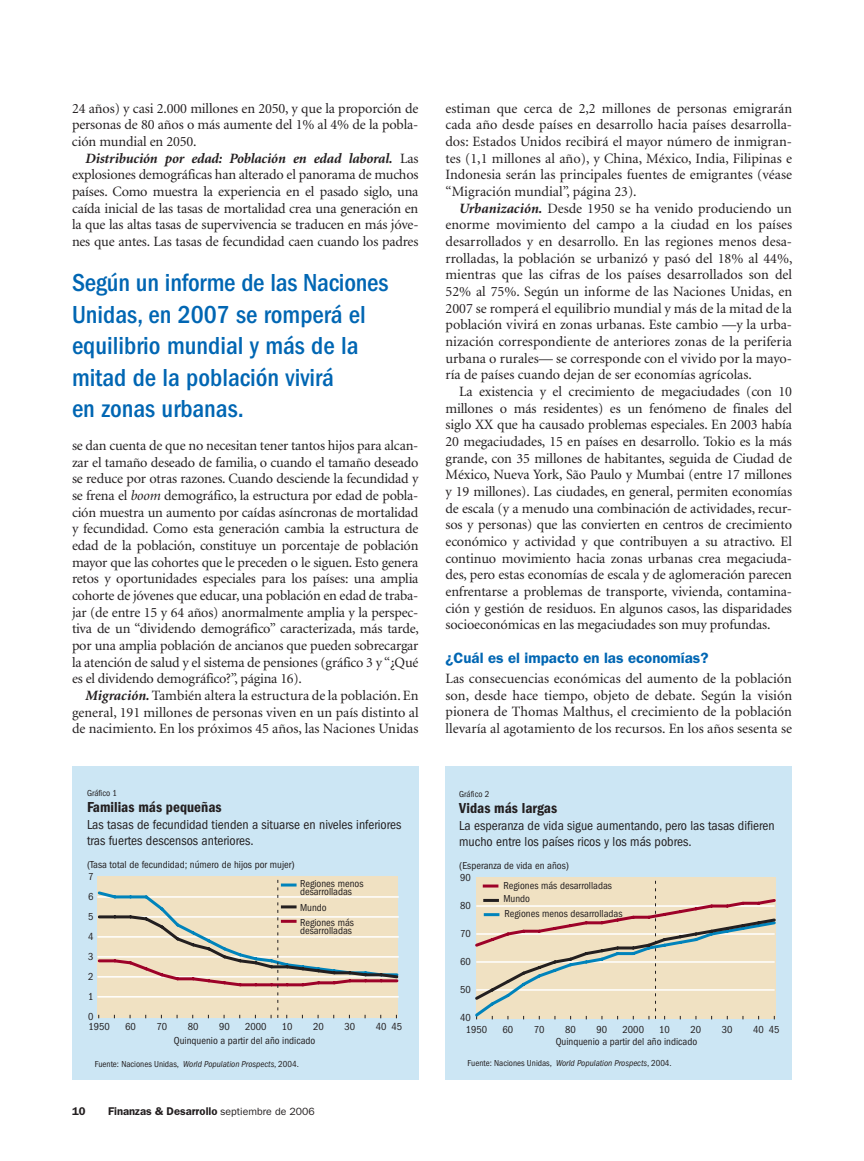
<style>
.page{position:relative;width:864px;height:1161px;background:#fff}
.page>*{position:absolute;margin:0;border:0;box-sizing:border-box;transform-origin:0 0}
.t1{font:500 condensed 25.5px/31.5px "Franklin Gothic";color:#0066b3}
.t2{font:600 condensed 15px "Franklin Gothic";color:#231f20}
.t3{font:600 15px "Franklin Gothic";color:#0066b3}
.t4{font:14.25px/16.6px "Minion";letter-spacing:-.01em;color:#231f20;text-align:justify}
.t5{font:condensed 13.5px/16.5px "Franklin Gothic";color:#231f20}
.t6{font:600 11.25px "Franklin Gothic";color:#231f20}
.t7{font:condensed 10.5px/8.1px "Franklin Gothic";color:#231f20}
.t8{font:condensed 9px "Franklin Gothic";color:#231f20}
.s1{font-weight:700;font-style:italic}
.s2{font-style:italic}
.s3{font-weight:400;font-size:10.5px}
</style>
<div class="page">
<div style="left:72px;top:766px;width:346px;height:314px;background:#cce6f4"></div>
<div style="left:97px;top:876px;width:301px;height:142px;background:#f0e1c2"></div>
<svg style="left:97px;top:880px;width:302px;height:139px"></svg>
<div style="left:446px;top:766px;width:346px;height:314px;background:#cce6f4"></div>
<div style="left:476px;top:878px;width:300px;height:141px;background:#f0e1c2"></div>
<svg style="left:475px;top:881px;width:301px;height:139px"></svg>
<p class="t4" style="left:72px;top:101px;width:348px">24 años) y casi 2.000 millones en 2050, y que la proporción de personas de 80 años o más aumente del 1% al 4% de la pobla&shy;ción mundial en 2050.</p>
<p class="t4" style="left:72px;top:151px;width:348px;text-indent:13px"><span class="s1">Distribución por edad: Población en edad laboral.</span> Las explosiones demográficas han alterado el panorama de muchos países. Como muestra la experiencia en el pasado siglo, una caída inicial de las tasas de mortalidad crea una generación en la que las altas tasas de supervivencia se traducen en más jóve&shy;nes que antes. Las tasas de fecundidad caen cuando los padres</p>
<h1 class="t1" style="left:72px;top:269px;width:318px">Según un informe de las Naciones<br>Unidas, en 2007 se romperá el equilibrio mundial y más de la mitad de la población vivirá<br>en zonas urbanas.</h1>
<p class="t4" style="left:72px;top:438px;width:348px">se dan cuenta de que no necesitan tener tantos hijos para alcan&shy;zar el tamaño deseado de familia, o cuando el tamaño deseado se reduce por otras razones. Cuando desciende la fecundidad y se frena el <span class="s2">boom</span> demográfico, la estructura por edad de pobla&shy;ción muestra un aumento por caídas asíncronas de mortalidad y fecundidad. Como esta generación cambia la estructura de edad de la población, constituye un porcentaje de población mayor que las cohortes que le preceden o le siguen. Esto genera retos y oportunidades especiales para los países: una amplia cohorte de jóvenes que educar, una población en edad de traba&shy;jar (de entre 15 y 64 años) anormalmente amplia y la perspec&shy;tiva de un “dividendo demográfico” caracterizada, más tarde, por una amplia población de ancianos que pueden sobrecargar la atención de salud y el sistema de pensiones (gráfico 3 y “¿Qué es el dividendo demográfico?”, página 16).</p>
<p class="t4" style="left:72px;top:688px;width:348px;text-indent:14px"><span class="s1">Migración.</span> También altera la estructura de la población. En general, 191 millones de personas viven en un país distinto al de nacimiento. En los próximos 45 años, las Naciones Unidas</p>
<p class="t4" style="left:445px;top:101px;width:348px">estiman que cerca de 2,2 millones de personas emigrarán cada año desde países en desarrollo hacia países desarrolla&shy;dos: Estados Unidos recibirá el mayor número de inmigran&shy;tes (1,1 millones al año), y China, México, India, Filipinas e Indonesia serán las principales fuentes de emigrantes (véase “Migración mundial”, página 23).</p>
<p class="t4" style="left:445px;top:201px;width:348px;text-indent:14px"><span class="s1">Urbanización.</span> Desde 1950 se ha venido produciendo un enorme movimiento del campo a la ciudad en los países desarrollados y en desarrollo. En las regiones menos desa&shy;rrolladas, la población se urbanizó y pasó del 18% al 44%, mientras que las cifras de los países desarrollados son del 52% al 75%. Según un informe de las Naciones Unidas, en 2007 se romperá el equilibrio mundial y más de la mitad de la población vivirá en zonas urbanas. Este cambio —y la urba&shy;nización correspondiente de anteriores zonas de la periferia urbana o rurales— se corresponde con el vivido por la mayo&shy;ría de países cuando dejan de ser economías agrícolas.</p>
<p class="t4" style="left:445px;top:384px;width:348px;text-indent:14px">La existencia y el crecimiento de megaciudades (con 10 millones o más residentes) es un fenómeno de finales del siglo XX que ha causado problemas especiales. En 2003 había 20 megaciudades, 15 en países en desarrollo. Tokio es la más grande, con 35 millones de habitantes, seguida de Ciudad de México, Nueva York, São Paulo y Mumbai (entre 17 millones y 19 millones). Las ciudades, en general, permiten economías de escala (y a menudo una combinación de actividades, recur&shy;sos y personas) que las convierten en centros de crecimiento económico y actividad y que contribuyen a su atractivo. El continuo movimiento hacia zonas urbanas crea megaciuda&shy;des, pero estas economías de escala y de aglomeración parecen enfrentarse a problemas de transporte, vivienda, contamina&shy;ción y gestión de residuos. En algunos casos, las disparidades socioeconómicas en las megaciudades son muy profundas.</p>
<p class="t3" style="left:446px;top:653px;width:264px">¿Cuál es el impacto en las economías?</p>
<p class="t4" style="left:446px;top:671px;width:348px">Las consecuencias económicas del aumento de la población son, desde hace tiempo, objeto de debate. Según la visión pionera de Thomas Malthus, el crecimiento de la población llevaría al agotamiento de los recursos. En los años sesenta se</p>
<p class="t8" style="left:87px;top:790px;width:32px">Gráfico 1</p>
<p class="t2" style="left:87px;top:802px;width:136px">Familias más pequeñas</p>
<p class="t5" style="left:87px;top:817px;width:316px">Las tasas de fecundidad tienden a situarse en niveles inferiores tras fuertes descensos anteriores.</p>
<p class="t7" style="left:87px;top:861px;width:209px">(Tasa total de fecundidad; número de hijos por mujer)</p>
<p class="t8" style="left:459px;top:790px;width:32px">Gráfico 2</p>
<p class="t2" style="left:459px;top:803px;width:99px">Vidas más largas</p>
<p class="t5" style="left:459px;top:818px;width:317px">La esperanza de vida sigue aumentando, pero las tasas difieren mucho entre los países ricos y los más pobres.</p>
<p class="t7" style="left:459px;top:862px;width:111px">(Esperanza de vida en años)</p>
<p class="t7" style="left:88px;top:874px;width:7px">7</p>
<p class="t7" style="left:88px;top:894px;width:7px">6</p>
<p class="t7" style="left:88px;top:914px;width:7px">5</p>
<p class="t7" style="left:88px;top:934px;width:7px">4</p>
<p class="t7" style="left:300px;top:880px;width:65px">Regiones menos desarrolladas</p>
<p class="t7" style="left:300px;top:900px;width:55px;line-height:15.5px">Mundo<br>Regiones más</p>
<p class="t7" style="left:300px;top:928px;width:54px">desarrolladas</p>
<p class="t7" style="left:460px;top:875px;width:12px">90</p>
<p class="t7" style="left:460px;top:903px;width:12px">80</p>
<p class="t7" style="left:460px;top:931px;width:12px">70</p>
<p class="t7" style="left:503px;top:882px;width:110px">Regiones más desarrolladas</p>
<p class="t7" style="left:503px;top:896px;width:28px">Mundo</p>
<p class="t7" style="left:504px;top:910px;width:120px">Regiones menos desarrolladas</p>
<p class="t7" style="left:88px;top:954px;width:7px">3</p>
<p class="t7" style="left:460px;top:959px;width:12px">60</p>
<p class="t7" style="left:88px;top:974px;width:7px">2</p>
<p class="t7" style="left:88px;top:994px;width:7px">1</p>
<p class="t7" style="left:460px;top:987px;width:12px">50</p>
<p class="t7" style="left:88px;top:1014px;width:7px">0</p>
<p class="t7" style="left:89px;top:1024px;width:23px">1950</p>
<p class="t7" style="left:125px;top:1024px;width:12px">60</p>
<p class="t7" style="left:157px;top:1024px;width:12px">70</p>
<p class="t7" style="left:188px;top:1024px;width:12px">80</p>
<p class="t7" style="left:219px;top:1024px;width:12px">90</p>
<p class="t7" style="left:245px;top:1024px;width:23px">2000</p>
<p class="t7" style="left:282px;top:1024px;width:12px">10</p>
<p class="t7" style="left:313px;top:1024px;width:12px">20</p>
<p class="t7" style="left:345px;top:1024px;width:12px">30</p>
<p class="t7" style="left:376px;top:1024px;width:28px">40 45</p>
<p class="t7" style="left:460px;top:1015px;width:12px">40</p>
<p class="t7" style="left:466px;top:1026px;width:23px">1950</p>
<p class="t7" style="left:503px;top:1026px;width:12px">60</p>
<p class="t7" style="left:534px;top:1026px;width:12px">70</p>
<p class="t7" style="left:565px;top:1026px;width:12px">80</p>
<p class="t7" style="left:597px;top:1026px;width:12px">90</p>
<p class="t7" style="left:623px;top:1026px;width:23px">2000</p>
<p class="t7" style="left:659px;top:1026px;width:12px">10</p>
<p class="t7" style="left:691px;top:1026px;width:12px">20</p>
<p class="t7" style="left:722px;top:1026px;width:12px">30</p>
<p class="t7" style="left:753px;top:1026px;width:28px">40 45</p>
<p class="t7" style="left:174px;top:1037px;width:143px">Quinquenio a partir del año indicado</p>
<p class="t7" style="left:556px;top:1038px;width:143px">Quinquenio a partir del año indicado</p>
<p class="t8" style="left:95px;top:1061px;width:206px">Fuente: Naciones Unidas, <span class="s2">World Population Prospects</span>, 2004.</p>
<p class="t8" style="left:468px;top:1060px;width:206px">Fuente: Naciones Unidas, <span class="s2">World Population Prospects</span>, 2004.</p>
<p class="t6" style="left:72px;top:1108px;width:15px">10</p>
<p class="t6" style="left:108px;top:1108px;width:208px">Finanzas &amp; Desarrollo <span class="s3">septiembre de 2006</span></p>
</div>
